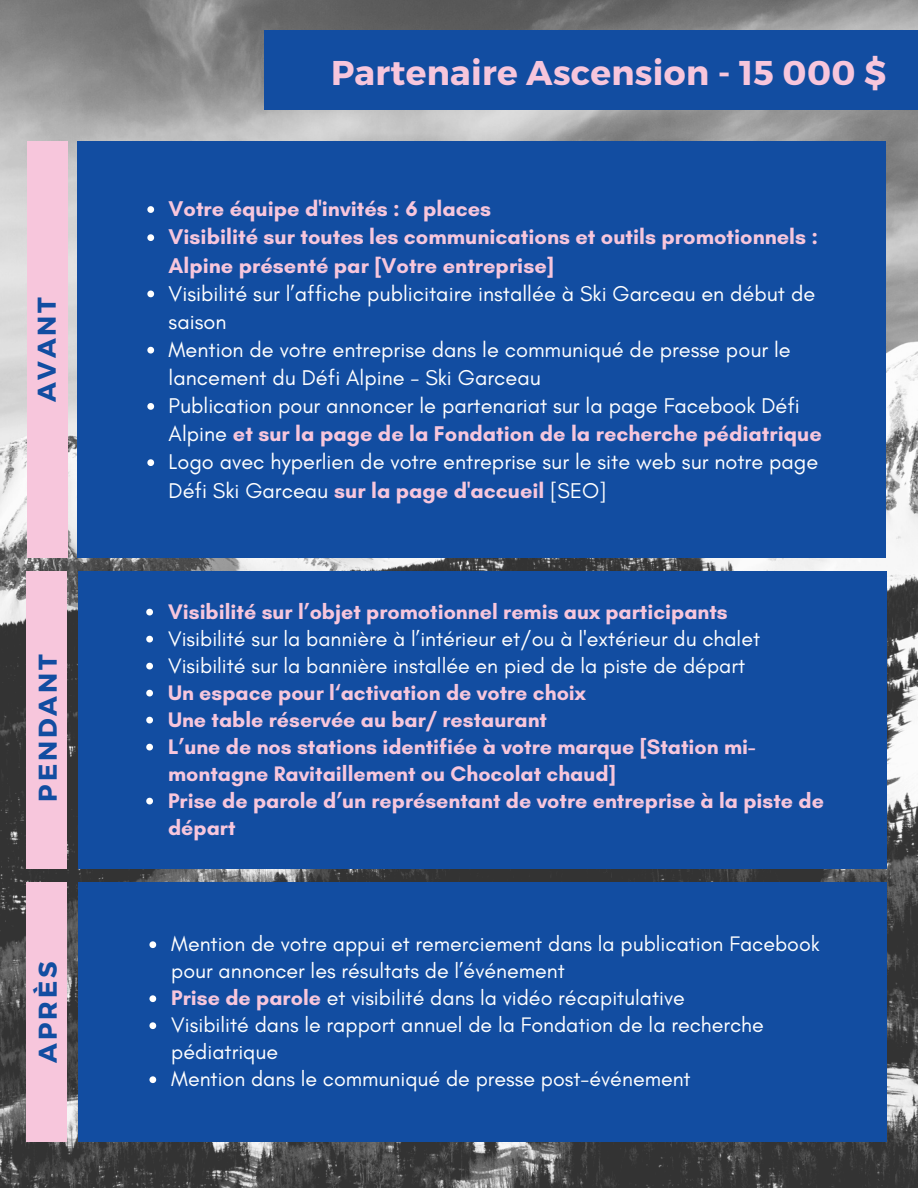
<style>
.page{position:relative;width:918px;height:1188px;background:#fff}
.page>*{position:absolute;margin:0;border:0;box-sizing:border-box;transform-origin:0 0}
.t1{font:700 34.35px "Montserrat";letter-spacing:.01em;color:#f7c6dc}
.t2{font:700 25.65px "Montserrat";letter-spacing:.11em;color:#124da1}
.t3{font:21.75px/28.2px "Glacial Indifference";color:#fff}
.t4{font:700 21.75px/28.2px "Glacial Indifference";color:#f7c6dc}
.t5{font:21.45px/27px "Glacial Indifference";color:#fff}
.t6{font:700 21.45px/27px "Glacial Indifference";color:#f7c6dc}
.s1{font-weight:700;color:#f7c6dc}
</style>
<div class="page">
<img style="left:0;top:0;width:918px;height:1188px">
<div style="left:264px;top:30px;width:654px;height:80px;background:#124da1"></div>
<div style="left:78px;top:141px;width:808px;height:417px;background:#124da1"></div>
<div style="left:78px;top:571px;width:808px;height:298px;background:#124da1"></div>
<div style="left:78px;top:883px;width:808px;height:259px;background:#124da1"></div>
<div style="left:27px;top:142px;width:41px;height:416px;background:#f7c6dc"></div>
<div style="left:27px;top:571px;width:40px;height:298px;background:#f7c6dc"></div>
<div style="left:27px;top:882px;width:40px;height:260px;background:#f7c6dc"></div>
<svg style="left:146px;top:609px;width:7px;height:6px"></svg>
<svg style="left:146px;top:636px;width:7px;height:6px"></svg>
<svg style="left:146px;top:663px;width:7px;height:6px"></svg>
<svg style="left:146px;top:690px;width:7px;height:6px"></svg>
<svg style="left:146px;top:717px;width:7px;height:6px"></svg>
<svg style="left:146px;top:744px;width:7px;height:6px"></svg>
<svg style="left:146px;top:798px;width:7px;height:6px"></svg>
<svg style="left:147px;top:206px;width:7px;height:7px"></svg>
<svg style="left:147px;top:234px;width:7px;height:7px"></svg>
<svg style="left:147px;top:291px;width:7px;height:6px"></svg>
<svg style="left:147px;top:347px;width:7px;height:7px"></svg>
<svg style="left:147px;top:403px;width:7px;height:7px"></svg>
<svg style="left:147px;top:459px;width:7px;height:7px"></svg>
<svg style="left:149px;top:941px;width:7px;height:7px"></svg>
<svg style="left:149px;top:995px;width:7px;height:7px"></svg>
<svg style="left:149px;top:1022px;width:7px;height:7px"></svg>
<svg style="left:149px;top:1076px;width:7px;height:7px"></svg>
<p class="t2" style="left:30px;top:402px;width:107px;rotate:-90deg">AVANT</p>
<p class="t2" style="left:31px;top:802px;width:148px;rotate:-90deg">PENDANT</p>
<p class="t2" style="left:31px;top:1063px;width:102px;rotate:-90deg">APRÈS</p>
<p class="t1" style="left:331px;top:50px;width:557px">Partenaire Ascension - 15 000 $</p>
<p class="t4" style="left:169px;top:195px;width:324px">Votre équipe d'invités : 6 places</p>
<p class="t4" style="left:169px;top:223px;width:651px">Visibilité sur toutes les communications et outils promotionnels :<br>Alpine présenté par [Votre entreprise]</p>
<p class="t3" style="left:169px;top:279px;width:648px">Visibilité sur l’affiche publicitaire installée à Ski Garceau en début de saison</p>
<p class="t3" style="left:169px;top:335px;width:624px">Mention de votre entreprise dans le communiqué de presse pour le lancement du Défi Alpine - Ski Garceau</p>
<p class="t3" style="left:169px;top:391px;width:655px">Publication pour annoncer le partenariat sur la page Facebook Défi<br>Alpine <span class="s1">et sur la page de la Fondation de la recherche pédiatrique</span></p>
<p class="t3" style="left:169px;top:448px;width:651px">Logo avec hyperlien de votre entreprise sur le site web sur notre page<br>Défi Ski Garceau <span class="s1">sur la page d'accueil</span> [SEO]</p>
<p class="t6" style="left:168px;top:598px;width:561px">Visibilité sur l’objet promotionnel remis aux participants</p>
<p class="t5" style="left:168px;top:625px;width:594px">Visibilité sur la bannière à l’intérieur et/ou à l'extérieur du chalet</p>
<p class="t5" style="left:168px;top:652px;width:579px">Visibilité sur la bannière installée en pied de la piste de départ</p>
<p class="t6" style="left:168px;top:679px;width:419px">Un espace pour l‘activation de votre choix</p>
<p class="t6" style="left:168px;top:706px;width:381px">Une table réservée au bar/ restaurant</p>
<p class="t6" style="left:168px;top:733px;width:589px">L’une de nos stations identifiée à votre marque [Station mi&shy;montagne Ravitaillement ou Chocolat chaud]</p>
<p class="t6" style="left:168px;top:787px;width:657px">Prise de parole d’un représentant de votre entreprise à la piste de départ</p>
<p class="t5" style="left:171px;top:930px;width:650px">Mention de votre appui et remerciement dans la publication Facebook pour annoncer les résultats de l’événement</p>
<p class="t5" style="left:171px;top:984px;width:515px"><span class="s1">Prise de parole</span> et visibilité dans la vidéo récapitulative</p>
<p class="t5" style="left:171px;top:1011px;width:594px">Visibilité dans le rapport annuel de la Fondation de la recherche pédiatrique</p>
<p class="t5" style="left:171px;top:1065px;width:521px">Mention dans le communiqué de presse post-événement</p>
</div>
